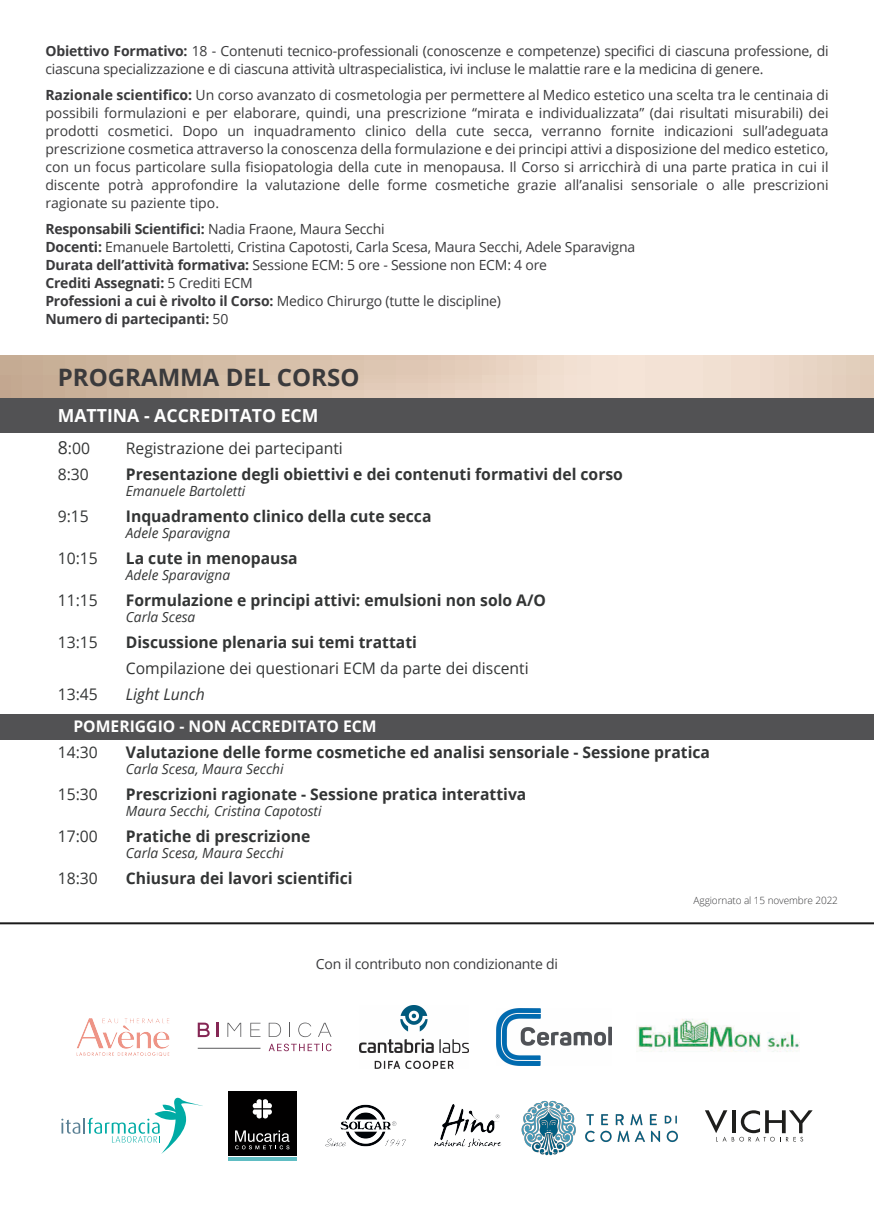
<style>
.page{position:relative;width:874px;height:1225px;background:#fff}
.page>*{position:absolute;margin:0;border:0;box-sizing:border-box;transform-origin:0 0}
.t1{font:700 24px "Open Sans";color:#3a3a3c}
.t2{font:700 18px "Open Sans";color:#fff}
.t3{font:700 16px "Open Sans";color:#333535}
.t4{font:16px "Open Sans";color:#333535}
.t5{font:700 16px "Open Sans";color:#fff}
.t6{font:italic 16px "Open Sans";color:#333535}
.t7{font:14px/18px "Open Sans";letter-spacing:-.015em;color:#3a3a3c}
.t8{font:italic 14px "Open Sans";color:#333535}
.t9{font:300 10px "Open Sans";letter-spacing:-.01em;color:#3a3a3c}
.s1{font-weight:700}
.s2{font-size:18px}
</style>
<div class="page">
<svg style="left:0;top:355px;width:873px;height:43px"></svg>
<div style="left:0;top:714px;width:873px;height:25px;background:#525254"></div>
<div style="left:0;top:398px;width:873px;height:34px;background:#525254"></div>
<hr style="left:0;top:922px;width:873px;height:2px;background:#1a1a1a">
<img style="left:228px;top:1155px;width:68px;height:1px">
<div style="left:228px;top:1091px;width:68px;height:64px;background:#010000"></div>
<svg style="left:235px;top:1130px;width:54px;height:19px"></svg>
<hr style="left:228px;top:1157px;width:68px;height:3px;background:#60bdc3">
<svg style="left:252px;top:1099px;width:20px;height:19px"></svg>
<img style="left:521px;top:1100px;width:157px;height:56px">
<img style="left:325px;top:1104px;width:177px;height:43px">
<svg style="left:705px;top:1110px;width:107px;height:31px"></svg>
<svg style="left:61px;top:1097px;width:142px;height:57px"></svg>
<img style="left:76px;top:1018px;width:94px;height:38px">
<svg style="left:198px;top:1022px;width:11px;height:15px"></svg>
<svg style="left:217px;top:1022px;width:2px;height:15px"></svg>
<svg style="left:227px;top:1022px;width:14px;height:15px"></svg>
<svg style="left:250px;top:1022px;width:10px;height:15px"></svg>
<svg style="left:268px;top:1022px;width:13px;height:15px"></svg>
<svg style="left:289px;top:1022px;width:1px;height:15px"></svg>
<svg style="left:298px;top:1022px;width:13px;height:15px"></svg>
<svg style="left:318px;top:1022px;width:13px;height:15px"></svg>
<svg style="left:268px;top:1043px;width:63px;height:8px"></svg>
<hr style="left:198px;top:1048px;width:62px;height:1px;background:#59595b">
<img style="left:359px;top:1005px;width:109px;height:63px">
<img style="left:496px;top:1008px;width:115px;height:57px">
<img style="left:636px;top:1019px;width:163px;height:33px">
<p class="t7" style="left:45px;top:42px;width:784px"><span class="s1">Obiettivo Formativo:</span> 18 - Contenuti tecnico-professionali (conoscenze e competenze) specifici di ciascuna professione, di ciascuna specializzazione e di ciascuna attività ultraspecialistica, ivi incluse le malattie rare e la medicina di genere.</p>
<p class="t7" style="left:45px;top:86px;width:784px;text-align:justify"><span class="s1">Razionale scientifico:</span> Un corso avanzato di cosmetologia per permettere al Medico estetico una scelta tra le centinaia di possibili formulazioni e per elaborare, quindi, una prescrizione “mirata e individualizzata” (dai risultati misurabili) dei prodotti cosmetici. Dopo un inquadramento clinico della cute secca, verranno fornite indicazioni sull’adeguata prescrizione cosmetica attraverso la conoscenza della formulazione e dei principi attivi a disposizione del medico estetico, con un focus particolare sulla fisiopatologia della cute in menopausa. Il Corso si arricchirà di una parte pratica in cui il discente potrà approfondire la valutazione delle forme cosmetiche grazie all’analisi sensoriale o alle prescrizioni ragionate su paziente tipo.</p>
<p class="t7" style="left:45px;top:220px;width:591px"><span class="s1">Responsabili Scientifici:</span> Nadia Fraone, Maura Secchi<br><span class="s1">Docenti:</span> Emanuele Bartoletti, Cristina Capotosti, Carla Scesa, Maura Secchi, Adele Sparavigna <span class="s1">Durata dell’attività formativa:</span> Sessione ECM: 5 ore - Sessione non ECM: 4 ore<br><span class="s1">Crediti Assegnati:</span> 5 Crediti ECM<br><span class="s1">Professioni a cui è rivolto il Corso:</span> Medico Chirurgo (tutte le discipline)<br><span class="s1">Numero di partecipanti:</span> 50</p>
<h1 class="t1" style="left:58px;top:360px;width:303px">PROGRAMMA DEL CORSO</h1>
<p class="t2" style="left:58px;top:403px;width:262px">MATTINA - ACCREDITATO ECM</p>
<p class="t4" style="left:58px;top:437px;width:34px"><span class="s2">8</span>:00</p>
<p class="t4" style="left:126px;top:437px;width:218px">Registrazione dei partecipanti</p>
<p class="t4" style="left:58px;top:463px;width:33px">8:30</p>
<p class="t3" style="left:126px;top:463px;width:498px">Presentazione degli obiettivi e dei contenuti formativi del corso</p>
<p class="t8" style="left:126px;top:481px;width:121px">Emanuele Bartoletti</p>
<p class="t4" style="left:58px;top:505px;width:33px">9:15</p>
<p class="t3" style="left:126px;top:505px;width:307px">Inquadramento clinico della cute secca</p>
<p class="t8" style="left:126px;top:523px;width:106px">Adele Sparavigna</p>
<p class="t4" style="left:58px;top:547px;width:42px">10:15</p>
<p class="t3" style="left:126px;top:547px;width:173px">La cute in menopausa</p>
<p class="t8" style="left:126px;top:565px;width:106px">Adele Sparavigna</p>
<p class="t4" style="left:58px;top:589px;width:42px">11:15</p>
<p class="t3" style="left:126px;top:589px;width:421px">Formulazione e principi attivi: emulsioni non solo A/O</p>
<p class="t8" style="left:126px;top:607px;width:71px">Carla Scesa</p>
<p class="t4" style="left:58px;top:631px;width:42px">13:15</p>
<p class="t3" style="left:126px;top:631px;width:292px">Discussione plenaria sui temi trattati</p>
<p class="t4" style="left:126px;top:657px;width:404px">Compilazione dei questionari ECM da parte dei discenti</p>
<p class="t4" style="left:58px;top:683px;width:42px">13:45</p>
<p class="t6" style="left:126px;top:683px;width:81px">Light Lunch</p>
<p class="t5" style="left:73px;top:715px;width:304px">POMERIGGIO - NON ACCREDITATO ECM</p>
<p class="t4" style="left:58px;top:741px;width:42px">14:30</p>
<p class="t3" style="left:126px;top:741px;width:585px">Valutazione delle forme cosmetiche ed analisi sensoriale - Sessione pratica</p>
<p class="t8" style="left:126px;top:759px;width:159px">Carla Scesa, Maura Secchi</p>
<p class="t4" style="left:58px;top:783px;width:42px">15:30</p>
<p class="t3" style="left:126px;top:783px;width:402px">Prescrizioni ragionate - Sessione pratica interattiva</p>
<p class="t8" style="left:126px;top:801px;width:197px">Maura Secchi, Cristina Capotosti</p>
<p class="t4" style="left:58px;top:825px;width:42px">17:00</p>
<p class="t3" style="left:126px;top:825px;width:186px">Pratiche di prescrizione</p>
<p class="t8" style="left:126px;top:843px;width:159px">Carla Scesa, Maura Secchi</p>
<p class="t4" style="left:58px;top:867px;width:42px">18:30</p>
<p class="t3" style="left:126px;top:867px;width:228px">Chiusura dei lavori scientifici</p>
<p class="t9" style="left:693px;top:894px;width:146px">Aggiornato al 15 novembre 2022</p>
<p class="t7" style="left:316px;top:954px;width:243px">Con il contributo non condizionante di</p>
</div>
